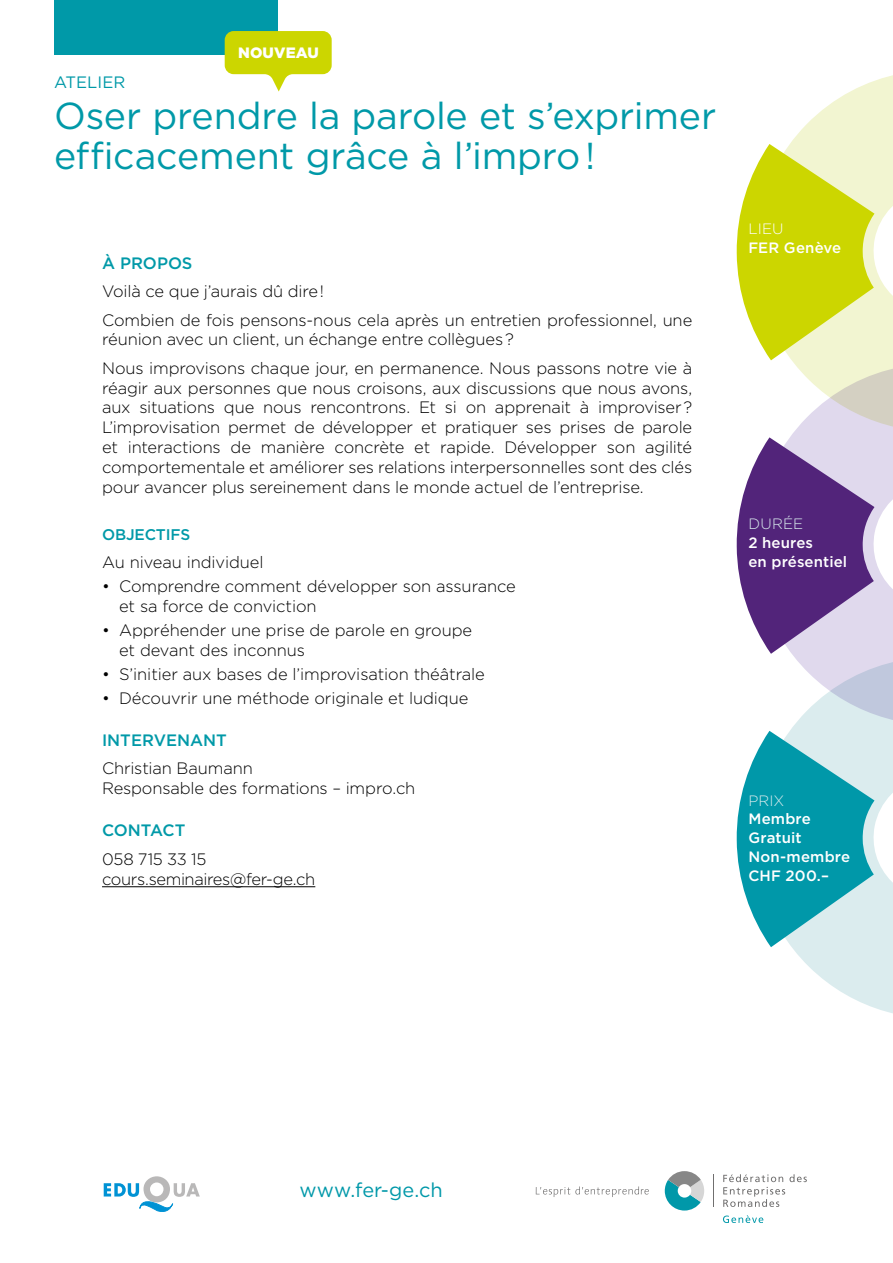
<style>
.page{position:relative;width:893px;height:1263px;background:#fff}
.page>*{position:absolute;margin:0;border:0;box-sizing:border-box;transform-origin:0 0}
.t1{font:37.5px/40.5px "Gotham HTF";letter-spacing:-.005em;color:#0099a8}
.t2{font:19.95px "Gotham HTF";color:#0098a9}
.t3{font:300 16.5px/19.8px "Gotham HTF";letter-spacing:-.005em;color:#000}
.t4{font:300 16.5px/19.8px "Gotham HTF";letter-spacing:-.025em;color:#000}
.t5{font:500 16.5px "Gotham HTF";color:#0099a8}
.t6{font:16.5px "Gotham HTF";color:#0099a8}
.t7{font:500 15.45px "Gotham HTF";letter-spacing:-.01em;color:#0099a8}
.t8{font:500 15px/18.8px "Gotham HTF";letter-spacing:.01em;color:#fff}
.t9{font:300 15px "Gotham HTF";letter-spacing:.01em;color:#d9ebed}
.t10{font:900 15px "Gotham HTF";letter-spacing:.01em;color:#fff}
.t11{font:300 15px "Gotham HTF";color:#fff}
</style>
<div class="page">
<hr style="left:102px;top:886px;width:213px;height:1px;background:#000">
<div style="left:54px;top:0;width:224px;height:54px;background:#0099a8"></div>
<svg style="left:790px;top:726px;width:103px;height:288px;fill:#dbecee"></svg>
<svg style="left:736px;top:731px;width:138px;height:216px;background:#4fb6c2"></svg>
<svg style="left:790px;top:433px;width:103px;height:293px"></svg>
<svg style="left:736px;top:437px;width:138px;height:217px;background:#8666a3"></svg>
<svg style="left:770px;top:75px;width:123px;height:358px"></svg>
<svg style="left:736px;top:144px;width:138px;height:216px;background:#dae14c"></svg>
<svg style="left:723px;top:1215px;width:40px;height:8px"></svg>
<svg style="left:665px;top:1171px;width:39px;height:39px"></svg>
<svg style="left:723px;top:1174px;width:84px;height:33px"></svg>
<hr style="left:713px;top:1175px;width:1px;height:32px;background:#706f6f">
<svg style="left:536px;top:1186px;width:113px;height:11px"></svg>
<svg style="left:104px;top:1176px;width:96px;height:36px"></svg>
<svg style="left:225px;top:31px;width:107px;height:61px"></svg>
<p class="t10" style="left:238px;top:45px;width:82px">NOUVEAU</p>
<p class="t6" style="left:54px;top:73px;width:73px">ATELIER</p>
<h1 class="t1" style="left:54px;top:95px;width:664px">Oser prendre la parole et s’exprimer efficacement grâce à l’impro!</h1>
<p class="t5" style="left:102px;top:254px;width:92px">À PROPOS</p>
<p class="t3" style="left:102px;top:277px;width:592px;line-height:28.3px">Voilà ce que j’aurais dû dire!<br>Combien de fois pensons-nous cela après un entretien professionnel, une</p>
<p class="t3" style="left:102px;top:325px;width:592px;line-height:28.3px">réunion avec un client, un échange entre collègues?<br>Nous improvisons chaque jour, en permanence. Nous passons notre vie à</p>
<p class="t3" style="left:102px;top:378px;width:592px;text-align:justify">réagir aux personnes que nous croisons, aux discussions que nous avons, aux situations que nous rencontrons. Et si on apprenait à improviser?<br>L’improvisation permet de développer et pratiquer ses prises de parole et interactions de manière concrète et rapide. Développer son agilité comportementale et améliorer ses relations interpersonnelles sont des clés pour avancer plus sereinement dans le monde actuel de l’entreprise.</p>
<p class="t7" style="left:102px;top:525px;width:90px">OBJECTIFS</p>
<p class="t3" style="left:102px;top:552px;width:163px">Au niveau individuel</p>
<p class="t3" style="left:119px;top:576px;width:398px;text-indent:-17px">• Comprendre comment développer son assurance et sa force de conviction</p>
<p class="t3" style="left:119px;top:620px;width:355px;text-indent:-17px">• Appréhender une prise de parole en groupe et devant des inconnus</p>
<p class="t3" style="left:102px;top:664px;width:384px">• S’initier aux bases de l’improvisation théâtrale</p>
<p class="t3" style="left:102px;top:688px;width:368px">• Découvrir une méthode originale et ludique</p>
<p class="t5" style="left:102px;top:730px;width:126px">INTERVENANT</p>
<p class="t3" style="left:102px;top:758px;width:315px">Christian Baumann<br>Responsable des formations – impro.ch</p>
<p class="t5" style="left:102px;top:821px;width:85px">CONTACT</p>
<p class="t4" style="left:102px;top:849px;width:215px">058 715 33 15 cours.seminaires@fer-ge.ch</p>
<p class="t11" style="left:748px;top:220px;width:37px">LIEU</p>
<p class="t8" style="left:748px;top:237px;width:94px">FER Genève</p>
<p class="t9" style="left:748px;top:516px;width:56px">DURÉE</p>
<p class="t8" style="left:748px;top:533px;width:100px">2 heures<br>en présentiel</p>
<p class="t9" style="left:748px;top:792px;width:38px">PRIX</p>
<p class="t8" style="left:748px;top:809px;width:103px">Membre<br>Gratuit<br>Non-membre<br>CHF 200.–</p>
<p class="t2" style="left:299px;top:1179px;width:145px">www.fer-ge.ch</p>
</div>
